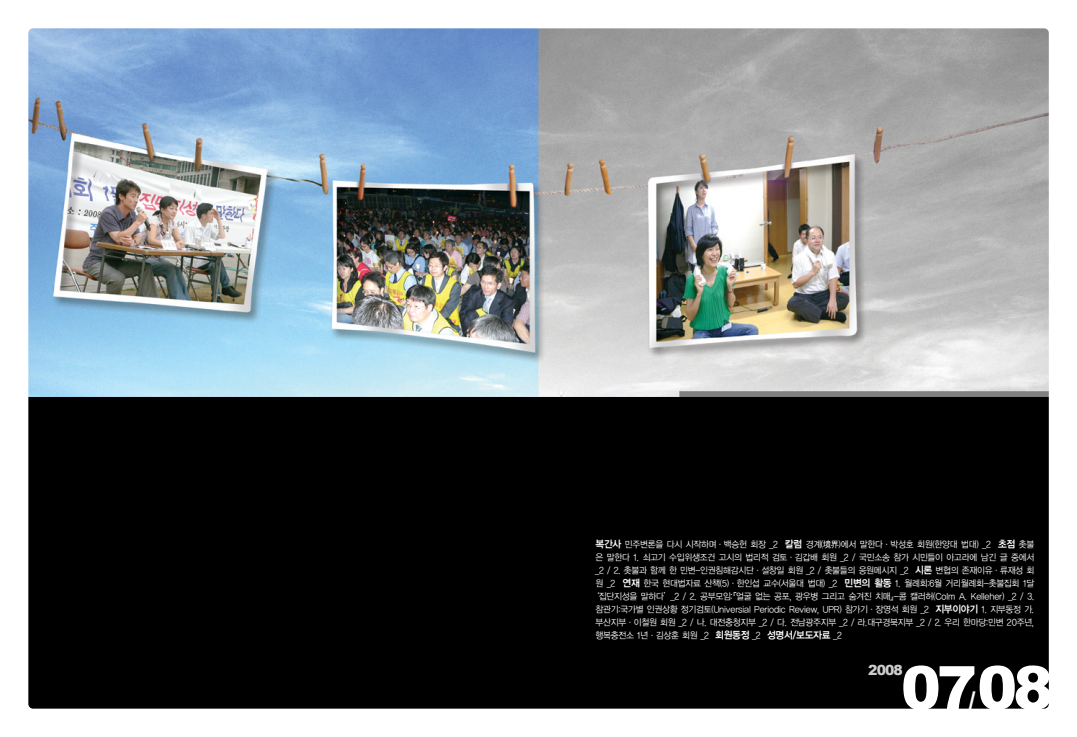
<style>
.page{position:relative;width:1077px;height:737px;background:#fff}
.page>*{position:absolute;margin:0;border:0;box-sizing:border-box;transform-origin:0 0}
.t1{font:900 60px "Arial";color:#fff}
.t2{font:900 24px "Arial";color:#fff}
.t3{font:900 14px "Arial";color:#ccc}
.t4{font:9px "YGO12";letter-spacing:-.11em;color:#fff;scale:.95 1}
.s1{font-family:"YGO14";font-size:10px}
</style>
<div class="page">
<img style="left:28px;top:28px;width:1021px;height:681px;border-radius:5px">
<p class="t4" style="left:595px;top:540px;width:464px"><span class="s1">복간사</span> 민주변론을 다시 시작하며·백승헌 회장 _2 <span class="s1">칼럼</span> 경계(境界)에서 말한다·박성호 회원(한양대 법대) _2 <span class="s1">초점</span> 촛불</p>
<p class="t4" style="left:595px;top:553px;width:464px">은 말한다 1. 쇠고기 수입위생조건 고시의 법리적 검토·김갑배 회원 _2 / 국민소송 참가 시민들이 아고라에 남긴 글 중에서</p>
<p class="t4" style="left:595px;top:566px;width:464px">_2 / 2. 촛불과 함께 한 민변-인권침해감시단·설창일 회원 _2 / 촛불들의 응원메시지 _2 <span class="s1">시론</span> 변협의 존재이유·류재성 회</p>
<p class="t4" style="left:595px;top:579px;width:464px">원 _2 <span class="s1">연재</span> 한국 현대법자료 산책(5)·한인섭 교수(서울대 법대) _2 <span class="s1">민변의 활동</span> 1. 월례회:6월 거리월례회-촛불집회 1달</p>
<p class="t4" style="left:591px;top:592px;width:469px">‘집단지성을 말하다’_2 / 2. 공부모임:『얼굴 없는 공포, 광우병 그리고 숨겨진 치매』-콤 캘러허(Colm A. Kelleher) _2 / 3.</p>
<p class="t4" style="left:595px;top:605px;width:464px">참관기:국가별 인권상황 정기검토(Universial Periodic Review, UPR) 참가기·장영석 회원 _2 <span class="s1">지부이야기</span> 1. 지부동정 가.</p>
<p class="t4" style="left:595px;top:618px;width:464px">부산지부·이철원 회원 _2 / 나. 대전충청지부 _2 / 다. 전남광주지부 _2 / 라.대구경북지부 _2 / 2. 우리 한마당:민변 20주년,</p>
<p class="t4" style="left:595px;top:631px;width:261px">행복충전소 1년·김상훈 회원 _2 <span class="s1">회원동정</span> _2 <span class="s1">성명서/보도자료</span> _2</p>
<h3 class="t3" style="left:868px;top:660px;width:36px">2008</h3>
<h1 class="t1" style="left:901px;top:643px;width:154px">0708</h1>
<h2 class="t2" style="left:969px;top:683px;width:8px">/</h2>
</div>
